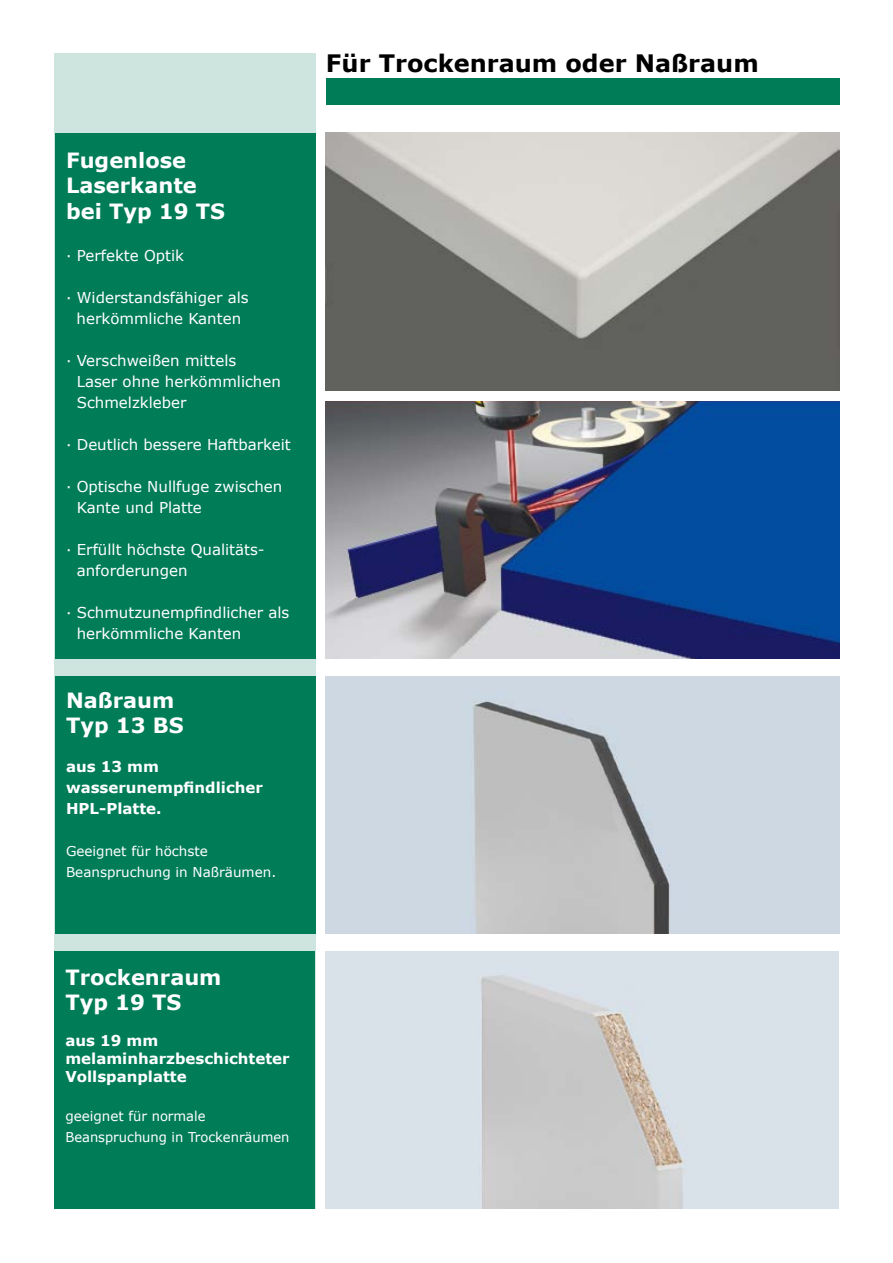
<style>
.page{position:relative;width:893px;height:1263px;background:#fff}
.page>*{position:absolute;margin:0;border:0;box-sizing:border-box;transform-origin:0 0}
.t1{font:700 24px "Verdana";color:#000}
.t2{font:700 21px/25.2px "Verdana";color:#fff}
.t3{font:15px/21px "Verdana";color:#fff}
.t4{font:700 15px/18px "Verdana";color:#fff}
.t5{font:13.5px/21px "Verdana";color:#fff}
.s1{color:#007c57}
</style>
<div class="page">
<div style="left:54px;top:53px;width:261px;height:1156px;background:#cde5de"></div>
<div style="left:326px;top:79px;width:514px;height:26px;background:#007c57"></div>
<div style="left:55px;top:133px;width:260px;height:526px;background:#007c57"></div>
<img style="left:326px;top:133px;width:514px;height:258px">
<img style="left:326px;top:401px;width:514px;height:258px">
<div style="left:55px;top:676px;width:260px;height:258px;background:#007c57"></div>
<img style="left:325px;top:951px;width:514px;height:258px">
<div style="left:54px;top:951px;width:261px;height:258px;background:#007c57"></div>
<img style="left:326px;top:676px;width:514px;height:258px">
<h2 class="t2" style="left:66px;top:147px;width:161px">Fugenlose<br>Laserkante bei Typ 19 TS</h2>
<p class="t3" style="left:66px;top:244px;width:120px">· Perfekte Optik</p>
<p class="t3" style="left:66px;top:286px;width:184px;text-align:center">· Widerstandsfähiger als herkömmliche Kanten</p>
<p class="t3" style="left:77px;top:349px;width:206px;text-indent:-11px">· Verschweißen mittels<br>Laser ohne herkömmlichen<br>Schmelzkleber</p>
<p class="t3" style="left:66px;top:433px;width:226px">· Deutlich bessere Haftbarkeit</p>
<p class="t3" style="left:77px;top:475px;width:207px;text-indent:-11px">· Optische Nullfuge zwischen<br>Kante und Platte</p>
<p class="t3" style="left:77px;top:538px;width:189px;text-indent:-11px">· Erfüllt höchste Qualitäts&shy;anforderungen</p>
<p class="t3" style="left:66px;top:601px;width:225px">· Schmutzunempfindlicher als <span class="s1">·</span> herkömmliche Kanten</p>
<h2 class="t2" style="left:66px;top:687px;width:119px">Naßraum<br>Typ 13 BS</h2>
<p class="t4" style="left:66px;top:756px;width:198px;line-height:21px">aus 13 mm wasserunempfindlicher<br>HPL-Platte.</p>
<p class="t5" style="left:66px;top:840px;width:212px">Geeignet für höchste<br>Beanspruchung in Naßräumen.</p>
<h2 class="t2" style="left:65px;top:964px;width:158px">Trockenraum<br>Typ 19 TS</h2>
<p class="t4" style="left:65px;top:1031px;width:226px">aus 19 mm melaminharzbeschichteter<br>Vollspanplatte</p>
<p class="t5" style="left:65px;top:1105px;width:226px">geeignet für normale<br>Beanspruchung in Trockenräumen</p>
<h1 class="t1" style="left:326px;top:48px;width:434px">Für Trockenraum oder Naßraum</h1>
</div>
